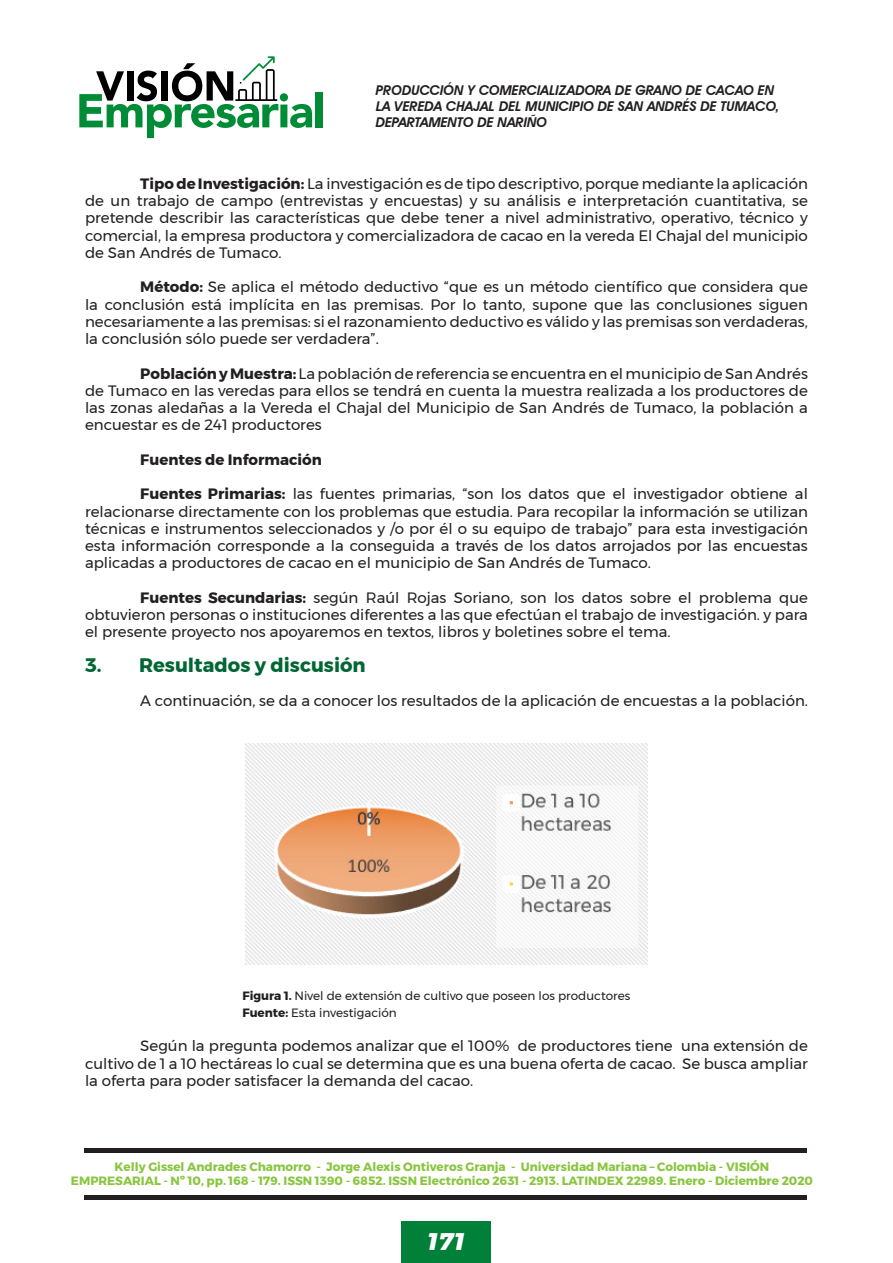
<style>
.page{position:relative;width:893px;height:1263px;background:#fff}
.page>*{position:absolute;margin:0;border:0;box-sizing:border-box;transform-origin:0 0}
.t1{font:italic 800 24px "Montserrat";color:#fff}
.t2{font:700 19.5px "Montserrat";color:#063}
.t3{font:15px/17.2px "Montserrat";color:#231f20;text-align:justify}
.t4{font:700 15px "Montserrat";color:#231f20}
.t5{font:italic 600 13.5px/16.2px "Avant Garde IT Cby BT";color:#231f20}
.t6{font:700 12px/13.5px "Montserrat";color:#8ac540;text-align:center}
.t7{font:12px "Montserrat";color:#231f20}
.s1{font-weight:700}
</style>
<div class="page">
<div style="left:401px;top:1222px;width:89px;height:41px;background:#008038"></div>
<hr style="left:84px;top:1148px;width:723px;height:4px;background:#231f20">
<hr style="left:84px;top:1195px;width:723px;height:4px;background:#231f20">
<div style="left:315px;top:92px;width:8px;height:35px;background:#008c36"></div>
<svg style="left:79px;top:56px;width:233px;height:82px"></svg>
<img style="left:246px;top:743px;width:401px;height:221px">
<p class="t5" style="left:376px;top:82px;width:405px">PRODUCCIÓN Y COMERCIALIZADORA DE GRANO DE CACAO EN<br>LA VEREDA CHAJAL DEL MUNICIPIO DE SAN ANDRÉS DE TUMACO,<br>DEPARTAMENTO DE NARIÑO</p>
<p class="t3" style="left:85px;top:175px;width:724px;text-indent:55px"><span class="s1">Tipo de Investigación:</span> La investigación es de tipo descriptivo, porque mediante la aplicación de un trabajo de campo (entrevistas y encuestas) y su análisis e interpretación cuantitativa, se pretende describir las características que debe tener a nivel administrativo, operativo, técnico y comercial, la empresa productora y comercializadora de cacao en la vereda El Chajal del municipio de San Andrés de Tumaco.</p>
<p class="t3" style="left:85px;top:278px;width:724px;text-indent:55px"><span class="s1">Método:</span> Se aplica el método deductivo “que es un método científico que considera que la conclusión está implícita en las premisas. Por lo tanto, supone que las conclusiones siguen necesariamente a las premisas: si el razonamiento deductivo es válido y las premisas son verdaderas, la conclusión sólo puede ser verdadera”.</p>
<p class="t3" style="left:85px;top:364px;width:724px;text-indent:55px"><span class="s1">Población y Muestra:</span> La población de referencia se encuentra en el municipio de San Andrés de Tumaco en las veredas para ellos se tendrá en cuenta la muestra realizada a los productores de las zonas aledañas a la Vereda el Chajal del Municipio de San Andrés de Tumaco, la población a encuestar es de 241 productores</p>
<p class="t4" style="left:140px;top:447px;width:183px">Fuentes de Información</p>
<p class="t3" style="left:85px;top:485px;width:724px;text-indent:55px"><span class="s1">Fuentes Primarias:</span> las fuentes primarias, “son los datos que el investigador obtiene al relacionarse directamente con los problemas que estudia. Para recopilar la información se utilizan técnicas e instrumentos seleccionados y /o por él o su equipo de trabajo” para esta investigación esta información corresponde a la conseguida a través de los datos arrojados por las encuestas aplicadas a productores de cacao en el municipio de San Andrés de Tumaco.</p>
<p class="t3" style="left:85px;top:589px;width:724px;text-indent:55px"><span class="s1">Fuentes Secundarias:</span> según Raúl Rojas Soriano, son los datos sobre el problema que obtuvieron personas o instituciones diferentes a las que efectúan el trabajo de investigación. y para el presente proyecto nos apoyaremos en textos, libros y boletines sobre el tema.</p>
<p class="t2" style="left:85px;top:649px;width:282px">3. Resultados y discusión</p>
<p class="t3" style="left:140px;top:692px;width:669px">A continuación, se da a conocer los resultados de la aplicación de encuestas a la población.</p>
<p class="t7" style="left:242px;top:986px;width:389px"><span class="s1">Figura 1.</span> Nivel de extensión de cultivo que poseen los productores</p>
<p class="t7" style="left:242px;top:1003px;width:156px"><span class="s1">Fuente:</span> Esta investigación</p>
<p class="t3" style="left:85px;top:1037px;width:724px;text-indent:55px">Según la pregunta podemos analizar que el 100% de productores tiene una extensión de cultivo de 1 a 10 hectáreas lo cual se determina que es una buena oferta de cacao. Se busca ampliar la oferta para poder satisfacer la demanda del cacao.</p>
<p class="t6" style="left:71px;top:1160px;width:744px">Kelly Gissel Andrades Chamorro - Jorge Alexis Ontiveros Granja - Universidad Mariana – Colombia - VISIÓN<br>EMPRESARIAL - Nº 10, pp. 168 - 179. ISSN 1390 - 6852. ISSN Electrónico 2631 - 2913. LATINDEX 22989. Enero - Diciembre 2020</p>
<h1 class="t1" style="left:427px;top:1222px;width:39px">171</h1>
</div>
